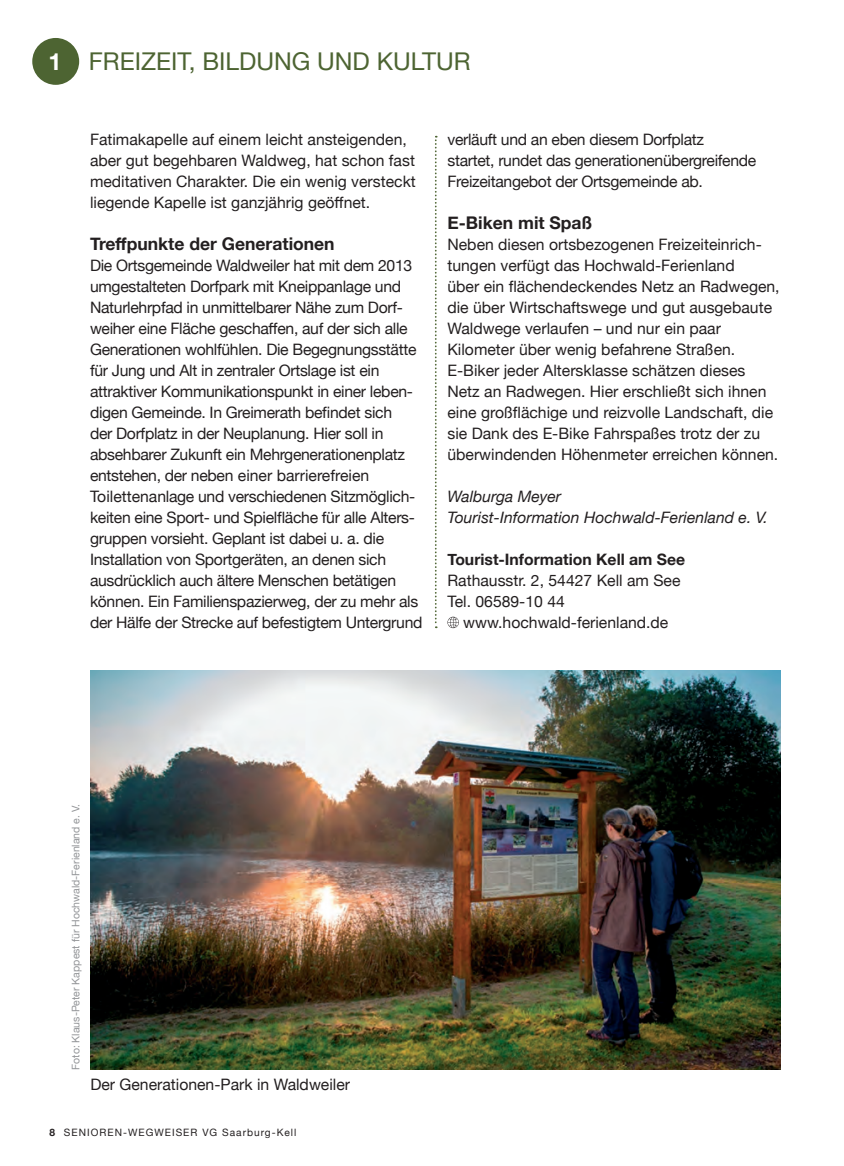
<style>
.page{position:relative;width:844px;height:1166px;background:#fff}
.page>*{position:absolute;margin:0;border:0;box-sizing:border-box;transform-origin:0 0}
.t1{font:24.5px "Helvetica Neue";color:#4d6432}
.t2{font:700 17.5px "Helvetica Neue";color:#231f20}
.t3{font:15.75px/21px "Helvetica Neue";letter-spacing:-.02em;color:#231f20}
.t4{font:15.75px/21px "Helvetica Neue";color:#231f20}
.t5{font:italic 15.75px/21px "Helvetica Neue";color:#231f20}
.t6{font:700 15.75px "Helvetica Neue";color:#231f20}
.t7{font:10.5px "Helvetica Neue";color:#939598}
.t8{font:10.15px "Helvetica Neue";letter-spacing:.1em;color:#231f20}
.s1{font-weight:700;font-size:23.62px;color:#fff}
.s2{font-weight:700}
</style>
<div class="page">
<svg style="left:447px;top:617px;width:12px;height:11px"></svg>
<img style="left:90px;top:670px;width:689px;height:399px">
<div style="left:32px;top:38px;width:47px;height:47px;background:#4d6432;border-radius:50%"></div>
<svg style="left:435px;top:136px;width:1px;height:492px"></svg>
<h1 class="t1" style="left:48px;top:44px;width:423px"><span class="s1">1</span> FREIZEIT, BILDUNG UND KULTUR</h1>
<p class="t4" style="left:90px;top:130px;width:327px">Fatimakapelle auf einem leicht ansteigenden, aber gut begehbaren Waldweg, hat schon fast meditativen Charakter. Die ein wenig versteckt liegende Kapelle ist ganzjährig geöffnet.</p>
<p class="t2" style="left:90px;top:230px;width:246px">Treffpunkte der Generationen</p>
<p class="t3" style="left:90px;top:256px;width:334px">Die Ortsgemeinde Waldweiler hat mit dem 2013 umgestalteten Dorfpark mit Kneippanlage und Naturlehrpfad in unmittelbarer Nähe zum Dorf&shy;weiher eine Fläche geschaffen, auf der sich alle Generationen wohlfühlen. Die Begegnungsstätte für Jung und Alt in zentraler Ortslage ist ein attraktiver Kommunikationspunkt in einer leben&shy;digen Gemeinde. In Greimerath befindet sich<br>der Dorfplatz in der Neuplanung. Hier soll in absehbarer Zukunft ein Mehrgenerationenplatz entstehen, der neben einer barrierefreien Toilettenanlage und verschiedenen Sitzmöglich&shy;keiten eine Sport- und Spielfläche für alle Alters&shy;gruppen vorsieht. Geplant ist dabei u. a. die Installation von Sportgeräten, an denen sich ausdrücklich auch ältere Menschen betätigen können. Ein Familienspazierweg, der zu mehr als der Hälfe der Strecke auf befestigtem Untergrund</p>
<p class="t3" style="left:447px;top:130px;width:310px">verläuft und an eben diesem Dorfplatz<br>startet, rundet das generationenübergreifende<br>Freizeitangebot der Ortsgemeinde ab.</p>
<p class="t2" style="left:447px;top:209px;width:146px">E-Biken mit Spaß</p>
<p class="t4" style="left:447px;top:235px;width:333px">Neben diesen ortsbezogenen Freizeiteinrich&shy;tungen verfügt das Hochwald-Ferienland<br>über ein flächendeckendes Netz an Radwegen, die über Wirtschaftswege und gut ausgebaute Waldwege verlaufen – und nur ein paar Kilometer über wenig befahrene Straßen.<br>E-Biker jeder Altersklasse schätzen dieses Netz an Radwegen. Hier erschließt sich ihnen eine großflächige und reizvolle Landschaft, die sie Dank des E-Bike Fahrspaßes trotz der zu überwindenden Höhenmeter erreichen können.</p>
<p class="t5" style="left:447px;top:487px;width:322px">Walburga Meyer<br>Tourist-Information Hochwald-Ferienland e. V.</p>
<p class="t6" style="left:447px;top:547px;width:239px">Tourist-Information Kell am See</p>
<p class="t4" style="left:447px;top:571px;width:234px">Rathausstr. 2, 54427 Kell am See<br>Tel. 06589-10 44</p>
<p class="t4" style="left:463px;top:613px;width:207px">www.hochwald-ferienland.de</p>
<p class="t7" style="left:68px;top:1070px;width:267px;rotate:-90deg">Foto: Klaus-Peter Kappest für Hochwald-Ferienland e. V.</p>
<p class="t4" style="left:90px;top:1075px;width:261px">Der Generationen-Park in Waldweiler</p>
<p class="t8" style="left:50px;top:1125px;width:248px"><span class="s2">8</span> SENIOREN-WEGWEISER VG Saarburg-Kell</p>
</div>
